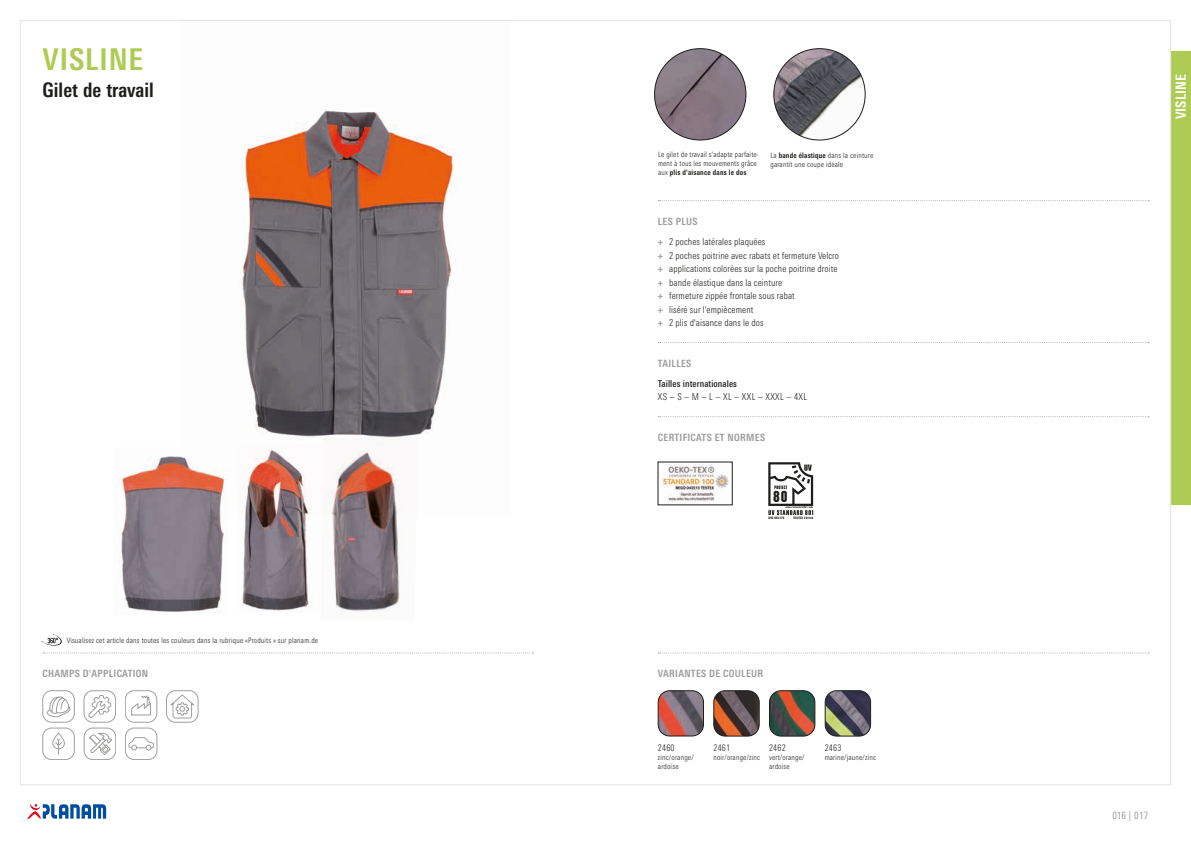
<style>
.page{position:relative;width:1191px;height:842px;background:#fff}
.page>*{position:absolute;margin:0;border:0;box-sizing:border-box;transform-origin:0 0}
.t1{font:700 condensed 30px "Univers Next Pro";letter-spacing:.03em;color:#aecc53}
.t2{font:700 condensed 20px "Univers Next Pro";letter-spacing:.005em;color:#1d1d1b}
.t3{font:700 condensed 14px "Univers Next Pro";letter-spacing:.005em;color:#fff}
.t4{font:13.8px "Swiss 921 BT Regular A";color:#1d1d1b}
.t5{font:700 condensed 10px "Univers Next Pro";letter-spacing:.03em;color:#9d9d9d}
.t6{font:condensed 10px "Univers Next Pro";letter-spacing:.025em;color:#9d9d9d}
.t7{font:300 condensed 9.5px/13.5px "Univers Next Pro";letter-spacing:.01em;color:#1d1d1b}
.t8{font:300 condensed 9.5px "Univers Next Pro";letter-spacing:.035em;color:#1d1d1b}
.t9{font:500 condensed 9.5px "Univers Next Pro";letter-spacing:.01em;color:#1d1d1b}
.t10{font:300 condensed 9px "Univers Next Pro";letter-spacing:.035em;color:#1d1d1b}
.t11{font:300 condensed 7.5px/9px "Univers Next Pro";letter-spacing:.025em;color:#1d1d1b}
.t12{font:2.9px "Swiss 921 BT Regular A";letter-spacing:.1em;color:#1d1d1b}
.t13{font:2.9px "Swiss 921 BT Regular A";letter-spacing:.07em;color:#1d1d1b}
.t14{font:2.2px "Swiss 921 BT Regular A";letter-spacing:.1em;color:#1d1d1b}
.s1{font-weight:700}
.s2{font-weight:700;color:#9d9d9d}
</style>
<div class="page">
<svg style="left:658px;top:200px;width:491px;height:1px"></svg>
<svg style="left:658px;top:342px;width:491px;height:1px"></svg>
<svg style="left:658px;top:416px;width:491px;height:1px"></svg>
<img style="left:662px;top:464px;width:67px;height:38px">
<svg style="left:768px;top:462px;width:45px;height:53px"></svg>
<svg style="left:658px;top:652px;width:491px;height:1px"></svg>
<svg style="left:43px;top:652px;width:490px;height:1px"></svg>
<svg style="left:42px;top:634px;width:20px;height:12px"></svg>
<svg style="left:47px;top:696px;width:24px;height:21px"></svg>
<div style="left:43px;top:690px;width:32px;height:32px;border:1px solid #9f9f9e;border-radius:9px"></div>
<div style="left:84px;top:690px;width:32px;height:32px;border:1px solid #9f9f9e;border-radius:9px"></div>
<svg style="left:88px;top:695px;width:23px;height:23px"></svg>
<div style="left:125px;top:690px;width:32px;height:32px;border:1px solid #9f9f9e;border-radius:9px"></div>
<svg style="left:131px;top:696px;width:20px;height:19px"></svg>
<div style="left:166px;top:690px;width:32px;height:32px;border:1px solid #9f9f9e;border-radius:9px"></div>
<svg style="left:170px;top:694px;width:24px;height:24px"></svg>
<div style="left:43px;top:728px;width:32px;height:32px;border:1px solid #9f9f9e;border-radius:9px"></div>
<div style="left:52px;top:733px;width:13px;height:16px;border:1px solid #9f9f9e;border-radius:6px"></div>
<svg style="left:55px;top:738px;width:7px;height:17px"></svg>
<div style="left:84px;top:728px;width:32px;height:32px;border:1px solid #9f9f9e;border-radius:9px"></div>
<svg style="left:89px;top:733px;width:23px;height:22px"></svg>
<div style="left:125px;top:728px;width:32px;height:32px;border:1px solid #9f9f9e;border-radius:9px"></div>
<svg style="left:128px;top:737px;width:26px;height:13px"></svg>
<img style="left:242px;top:110px;width:215px;height:328px">
<img style="left:119px;top:456px;width:106px;height:156px">
<img style="left:323px;top:438px;width:77px;height:179px">
<img style="left:242px;top:446px;width:82px;height:165px">
<img style="left:658px;top:691px;width:45px;height:45px">
<div style="left:658px;top:691px;width:45px;height:45px;border:1px solid #1d1d1b;border-radius:12px"></div>
<img style="left:714px;top:691px;width:45px;height:45px">
<div style="left:713px;top:691px;width:46px;height:45px;border:1px solid #1d1d1b;border-radius:12px"></div>
<img style="left:769px;top:691px;width:46px;height:45px">
<div style="left:769px;top:691px;width:46px;height:45px;border:1px solid #1d1d1b;border-radius:12px"></div>
<img style="left:825px;top:691px;width:45px;height:45px">
<div style="left:825px;top:691px;width:45px;height:45px;border:1px solid #1d1d1b;border-radius:12px"></div>
<img style="left:774px;top:49px;width:91px;height:91px;border-radius:46px">
<img style="left:654px;top:49px;width:92px;height:91px;border-radius:46px">
<div style="left:1171px;top:51px;width:20px;height:454px;background:#aecc53"></div>
<svg style="left:27px;top:804px;width:79px;height:15px"></svg>
<h1 class="t1" style="left:43px;top:41px;width:102px">VISLINE</h1>
<h2 class="t2" style="left:43px;top:78px;width:113px">Gilet de travail</h2>
<p class="t11" style="left:67px;top:636px;width:253px">Visualisez cet article dans toutes les couleurs dans la rubrique «Produits » sur planam.de</p>
<p class="t11" style="left:658px;top:150px;width:102px">Le gilet de travail s'adapte parfaite&shy;ment à tous les mouvements grâce aux <span class="s1">plis d'aisance dans le dos</span></p>
<p class="t11" style="left:770px;top:151px;width:104px">La <span class="s1">bande élastique</span> dans la ceinture garantit une coupe idéale</p>
<h3 class="t5" style="left:658px;top:215px;width:41px">LES PLUS</h3>
<p class="t7" style="left:658px;top:235px;width:183px"><span class="s2">+</span> 2 poches latérales plaquées<br><span class="s2">+</span> 2 poches poitrine avec rabats et fermeture Velcro <span class="s2">+</span> applications colorées sur la poche poitrine droite <span class="s2">+</span> bande élastique dans la ceinture<br><span class="s2">+</span> fermeture zippée frontale sous rabat<br><span class="s2">+</span> liséré sur l'empiècement<br><span class="s2">+</span> 2 plis d'aisance dans le dos</p>
<h3 class="t5" style="left:658px;top:357px;width:35px">TAILLES</h3>
<p class="t9" style="left:658px;top:378px;width:81px">Tailles internationales</p>
<p class="t8" style="left:658px;top:391px;width:151px">XS – S – M – L – XL – XXL – XXXL – 4XL</p>
<h3 class="t5" style="left:658px;top:431px;width:109px">CERTIFICATS ET NORMES</h3>
<h3 class="t4" style="left:773px;top:487px;width:16px">80</h3>
<p class="t14" style="left:785px;top:506px;width:29px">www.uvstandard801.com</p>
<p class="t13" style="left:768px;top:516px;width:17px">UVS 064178</p>
<p class="t12" style="left:793px;top:516px;width:21px">TESTEX Zürich</p>
<h3 class="t5" style="left:43px;top:668px;width:107px">CHAMPS D'APPLICATION</h3>
<h3 class="t5" style="left:658px;top:668px;width:107px">VARIANTES DE COULEUR</h3>
<p class="t10" style="left:658px;top:743px;width:18px">2460</p>
<p class="t11" style="left:658px;top:753px;width:37px">zinc/orange/ ardoise</p>
<p class="t10" style="left:713px;top:743px;width:18px">2461</p>
<p class="t11" style="left:713px;top:753px;width:48px">noir/orange/zinc</p>
<p class="t10" style="left:769px;top:743px;width:18px">2462</p>
<p class="t11" style="left:769px;top:753px;width:37px">vert/orange/ ardoise</p>
<p class="t10" style="left:824px;top:743px;width:18px">2463</p>
<p class="t11" style="left:824px;top:753px;width:53px">marine/jaune/zinc</p>
<h3 class="t3" style="left:1172px;top:119px;width:46px;rotate:-90deg">VISLINE</h3>
<h3 class="t6" style="left:1112px;top:809px;width:38px">016 | 017</h3>
</div>
